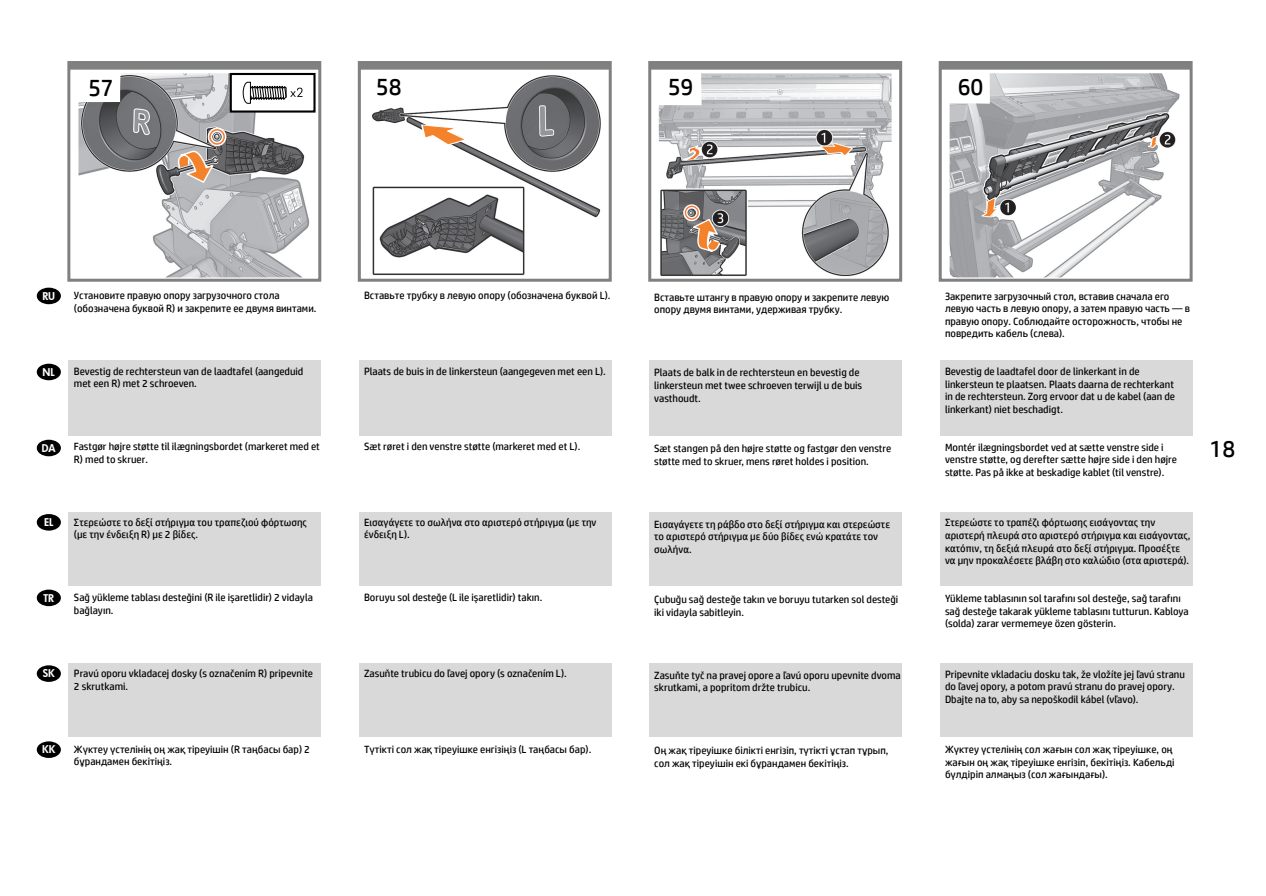
<style>
.page{position:relative;width:1266px;height:896px;background:#fff}
.page>*{position:absolute;margin:0;border:0;box-sizing:border-box;transform-origin:0 0}
.t1{font:24px "HP Simplified";color:#000}
.t2{font:10.5px/12.6px "HP Simplified";color:#000}
.t3{font:10.5px "Futura Hv";color:#fff}
</style>
<div class="page">
<svg style="left:71px;top:65px;width:246px;height:5px"></svg>
<div style="left:67px;top:61px;width:254px;height:221px;border:3px solid #808080"></div>
<svg style="left:362px;top:65px;width:246px;height:5px"></svg>
<div style="left:358px;top:61px;width:254px;height:221px;border:3px solid #808080"></div>
<svg style="left:652px;top:65px;width:246px;height:5px"></svg>
<div style="left:648px;top:61px;width:254px;height:221px;border:3px solid #808080"></div>
<svg style="left:943px;top:65px;width:245px;height:5px"></svg>
<div style="left:939px;top:61px;width:253px;height:221px;border:3px solid #808080"></div>
<img style="left:949px;top:73px;width:231px;height:204px">
<img style="left:372px;top:75px;width:229px;height:201px">
<img style="left:659px;top:73px;width:233px;height:203px">
<img style="left:78px;top:73px;width:233px;height:204px">
<div style="left:231px;top:74px;width:83px;height:38px;background:#fff"></div>
<div style="left:230px;top:73px;width:85px;height:39px;border:2px solid #000"></div>
<svg style="left:242px;top:81px;width:60px;height:23px"></svg>
<svg style="left:408px;top:115px;width:67px;height:38px"></svg>
<svg style="left:817px;top:141px;width:41px;height:16px"></svg>
<svg style="left:979px;top:194px;width:25px;height:27px"></svg>
<svg style="left:1146px;top:133px;width:17px;height:18px"></svg>
<div style="left:208px;top:128px;width:18px;height:18px;border:5px solid #fff;border-radius:50%"></div>
<div style="left:209px;top:129px;width:16px;height:16px;border:2px solid #f37730;border-radius:50%"></div>
<div style="left:683px;top:204px;width:17px;height:17px;border:4px solid #fff;border-radius:50%"></div>
<div style="left:685px;top:206px;width:14px;height:14px;border:1px solid #f37730;border-radius:50%"></div>
<svg style="left:176px;top:149px;width:40px;height:35px"></svg>
<svg style="left:690px;top:218px;width:31px;height:35px"></svg>
<svg style="left:685px;top:144px;width:21px;height:17px"></svg>
<div style="left:68px;top:360px;width:252px;height:76px;background:#d9d9d9"></div>
<div style="left:359px;top:360px;width:253px;height:76px;background:#d9d9d9"></div>
<div style="left:650px;top:360px;width:252px;height:76px;background:#d9d9d9"></div>
<div style="left:940px;top:360px;width:252px;height:76px;background:#d9d9d9"></div>
<div style="left:68px;top:512px;width:252px;height:74px;background:#d9d9d9"></div>
<div style="left:359px;top:512px;width:253px;height:74px;background:#d9d9d9"></div>
<div style="left:650px;top:512px;width:252px;height:74px;background:#d9d9d9"></div>
<div style="left:940px;top:512px;width:252px;height:74px;background:#d9d9d9"></div>
<div style="left:68px;top:663px;width:252px;height:74px;background:#d9d9d9"></div>
<div style="left:359px;top:663px;width:253px;height:74px;background:#d9d9d9"></div>
<div style="left:650px;top:663px;width:252px;height:74px;background:#d9d9d9"></div>
<div style="left:940px;top:663px;width:252px;height:74px;background:#d9d9d9"></div>
<div style="left:37px;top:288px;width:24px;height:16px;background:#000;border-radius:50%"></div>
<div style="left:37px;top:590px;width:24px;height:16px;background:#000;border-radius:50%"></div>
<div style="left:37px;top:440px;width:24px;height:16px;background:#000;border-radius:50%"></div>
<div style="left:37px;top:514px;width:24px;height:17px;background:#000;border-radius:50%"></div>
<div style="left:37px;top:364px;width:24px;height:16px;background:#000;border-radius:50%"></div>
<div style="left:37px;top:665px;width:24px;height:17px;background:#000;border-radius:50%"></div>
<div style="left:37px;top:741px;width:24px;height:17px;background:#000;border-radius:50%"></div>
<h1 class="t1" style="left:88px;top:72px;width:27px">57</h1>
<h1 class="t1" style="left:376px;top:71px;width:27px">58</h1>
<h1 class="t1" style="left:668px;top:71px;width:27px">59</h1>
<h1 class="t1" style="left:958px;top:71px;width:27px">60</h1>
<p class="t3" style="left:42px;top:289px;width:14px">RU</p>
<p class="t2" style="left:74px;top:289px;width:244px">Установите правую опору загрузочного стола (обозначена буквой R) и закрепите ее двумя винтами.</p>
<p class="t2" style="left:364px;top:289px;width:248px">Вставьте трубку в левую опору (обозначена буквой L).</p>
<p class="t2" style="left:654px;top:291px;width:237px">Вставьте штангу в правую опору и закрепите левую опору двумя винтами, удерживая трубку.</p>
<p class="t3" style="left:43px;top:365px;width:14px">NL</p>
<p class="t2" style="left:74px;top:364px;width:231px">Bevestig de rechtersteun van de laadtafel (aangeduid met een R) met 2 schroeven.</p>
<p class="t2" style="left:364px;top:364px;width:243px">Plaats de buis in de linkersteun (aangegeven met een L).</p>
<p class="t2" style="left:654px;top:366px;width:210px">Plaats de balk in de rechtersteun en bevestig de linkersteun met twee schroeven terwijl u de buis vasthoudt.</p>
<p class="t3" style="left:42px;top:441px;width:15px">DA</p>
<p class="t2" style="left:74px;top:440px;width:247px">Fastgør højre støtte til ilægningsbordet (markeret med et<br>R) med to skruer.</p>
<p class="t2" style="left:364px;top:440px;width:218px">Sæt røret i den venstre støtte (markeret med et L).</p>
<p class="t2" style="left:654px;top:442px;width:239px">Sæt stangen på den højre støtte og fastgør den venstre støtte med to skruer, mens røret holdes i position.</p>
<p class="t2" style="left:945px;top:290px;width:246px">Закрепите загрузочный стол, вставив сначала его левую часть в левую опору, а затем правую часть — в правую опору. Соблюдайте осторожность, чтобы не повредить кабель (слева).</p>
<p class="t2" style="left:945px;top:365px;width:232px">Bevestig de laadtafel door de linkerkant in de linkersteun te plaatsen. Plaats daarna de rechterkant in de rechtersteun. Zorg ervoor dat u de kabel (aan de linkerkant) niet beschadigt.</p>
<p class="t2" style="left:945px;top:441px;width:234px">Montér ilægningsbordet ved at sætte venstre side i venstre støtte, og derefter sætte højre side i den højre støtte. Pas på ikke at beskadige kablet (til venstre).</p>
<h1 class="t1" style="left:1209px;top:433px;width:27px">18</h1>
<p class="t3" style="left:44px;top:515px;width:11px">EL</p>
<p class="t2" style="left:74px;top:516px;width:234px">Στερεώστε το δεξί στήριγμα του τραπεζιού φόρτωσης (με την ένδειξη R) με 2 βίδες.</p>
<p class="t3" style="left:43px;top:591px;width:12px">TR</p>
<p class="t2" style="left:74px;top:591px;width:240px">Sağ yükleme tablası desteğini (R ile işaretlidir) 2 vidayla bağlayın.</p>
<p class="t2" style="left:364px;top:516px;width:234px">Εισαγάγετε το σωλήνα στο αριστερό στήριγμα (με την ένδειξη L).</p>
<p class="t2" style="left:364px;top:591px;width:180px">Boruyu sol desteğe (L ile işaretlidir) takın.</p>
<p class="t2" style="left:654px;top:518px;width:237px">Εισαγάγετε τη ράβδο στο δεξί στήριγμα και στερεώστε το αριστερό στήριγμα με δύο βίδες ενώ κρατάτε τον σωλήνα.</p>
<p class="t2" style="left:654px;top:593px;width:246px">Çubuğu sağ desteğe takın ve boruyu tutarken sol desteği iki vidayla sabitleyin.</p>
<p class="t2" style="left:945px;top:516px;width:247px">Στερεώστε το τραπέζι φόρτωσης εισάγοντας την αριστερή πλευρά στο αριστερό στήριγμα και εισάγοντας, κατόπιν, τη δεξιά πλευρά στο δεξί στήριγμα. Προσέξτε να μην προκαλέσετε βλάβη στο καλώδιο (στα αριστερά).</p>
<p class="t2" style="left:945px;top:592px;width:245px">Yükleme tablasının sol tarafını sol desteğe, sağ tarafını sağ desteğe takarak yükleme tablasını tutturun. Kabloya (solda) zarar vermemeye özen gösterin.</p>
<p class="t3" style="left:43px;top:666px;width:14px">SK</p>
<p class="t2" style="left:74px;top:667px;width:241px">Pravú oporu vkladacej dosky (s označením R) pripevnite<br>2 skrutkami.</p>
<p class="t2" style="left:364px;top:667px;width:204px">Zasuňte trubicu do ľavej opory (s označením L).</p>
<p class="t2" style="left:654px;top:669px;width:248px">Zasuňte tyč na pravej opore a ľavú oporu upevnite dvoma skrutkami, a popritom držte trubicu.</p>
<p class="t2" style="left:945px;top:668px;width:241px">Pripevnite vkladaciu dosku tak, že vložíte jej ľavú stranu do ľavej opory, a potom pravú stranu do pravej opory.<br>Dbajte na to, aby sa nepoškodil kábel (vľavo).</p>
<p class="t3" style="left:42px;top:742px;width:15px">KK</p>
<p class="t2" style="left:74px;top:742px;width:237px">Жүктеу үстелінің оң жақ тіреуішін (R таңбасы бар) 2 бұрандамен бекітіңіз.</p>
<p class="t2" style="left:364px;top:742px;width:229px">Түтікті сол жақ тіреуішке енгізіңіз (L таңбасы бар).</p>
<p class="t2" style="left:654px;top:744px;width:236px">Оң жақ тіреуішке білікті енгізіп, түтікті ұстап тұрып, сол жақ тіреуішін екі бұрандамен бекітіңіз.</p>
<p class="t2" style="left:945px;top:743px;width:231px">Жүктеу үстелінің сол жағын сол жақ тіреуішке, оң жағын оң жақ тіреуішке енгізіп, бекітіңіз. Кабельді бүлдіріп алмаңыз (сол жағындағы).</p>
</div>
